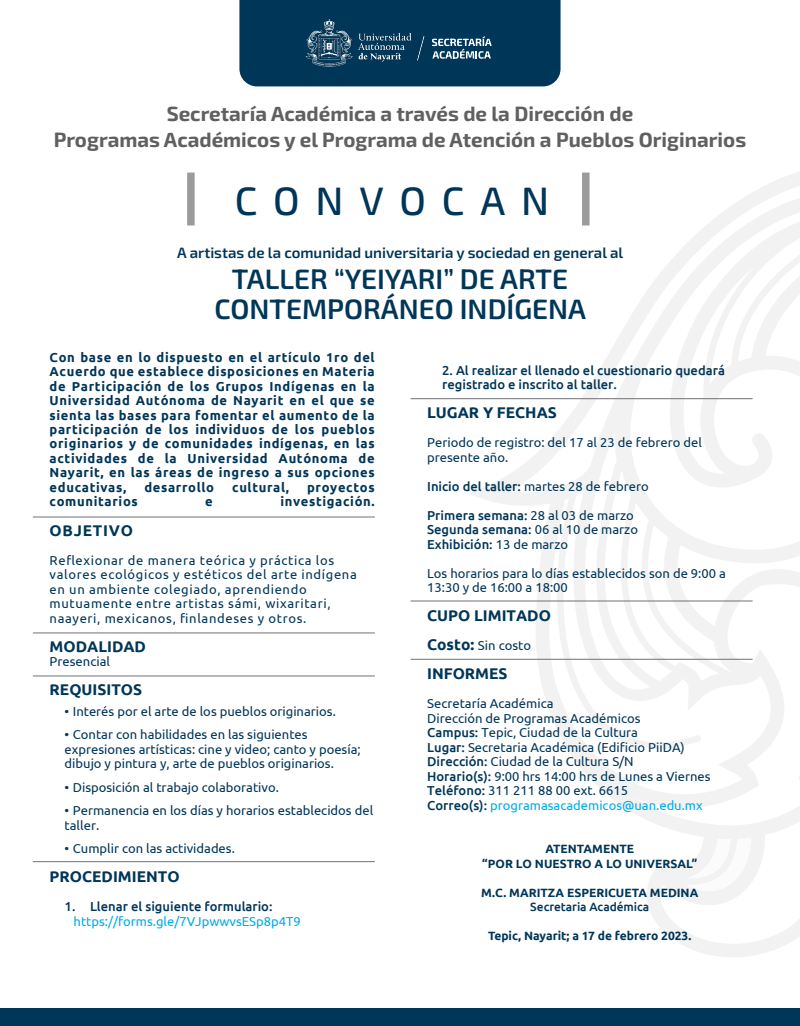
<style>
.page{position:relative;width:800px;height:1026px;background:#fff}
.page>*{position:absolute;margin:0;border:0;box-sizing:border-box;transform-origin:0 0}
.t1{font:500 39.6px "Exo 2";letter-spacing:.4em;color:#003658}
.t2{font:600 28px/30.5px "Exo 2";color:#003658;text-align:center}
.t3{font:700 20.5px/26.5px "Exo 2";color:#606060;text-align:center}
.t4{font:700 15.5px "Ubuntu";color:#003658}
.t5{font:700 15.5px "Ubuntu";letter-spacing:.05em;color:#003658}
.t6{font:600 15px "Exo 2";color:#003658}
.t7{font:13px/14.5px "Ubuntu";color:#003658}
.t8{font:700 13px/14.5px "Ubuntu";letter-spacing:.05em;color:#003658;text-align:justify}
.t9{font:13px/14.5px "Ubuntu";letter-spacing:.05em;color:#003658}
.t10{font:500 13px/14.5px "Ubuntu";color:#003658}
.t11{font:13px "Ubuntu";color:#00ade5}
.t12{font:700 12px/14.5px "Ubuntu";color:#003658;text-align:center}
.t13{font:500 12px "Ubuntu";letter-spacing:-.005em;color:#003658}
.s1{font-weight:500}
.s2{font-weight:400}
.s3{font-weight:700;font-size:15.5px}
.s4{color:#00ade5}
</style>
<div class="page">
<svg style="left:467px;top:399px;width:315px;height:558px"></svg>
<svg style="left:549px;top:493px;width:86px;height:303px"></svg>
<svg style="left:660px;top:828px;width:140px;height:118px"></svg>
<svg style="left:635px;top:690px;width:165px;height:138px"></svg>
<svg style="left:581px;top:493px;width:219px;height:197px"></svg>
<svg style="left:628px;top:493px;width:172px;height:67px"></svg>
<svg style="left:509px;top:172px;width:291px;height:321px"></svg>
<div style="left:0;top:1008px;width:800px;height:18px;background:#003658"></div>
<hr style="left:411px;top:398px;width:341px;height:1px;background:#717176">
<hr style="left:411px;top:600px;width:341px;height:1px;background:#717176">
<hr style="left:411px;top:659px;width:341px;height:1px;background:#717176">
<hr style="left:33px;top:516px;width:342px;height:1px;background:#717176">
<hr style="left:33px;top:632px;width:342px;height:1px;background:#717176">
<hr style="left:33px;top:675px;width:342px;height:1px;background:#717176">
<hr style="left:33px;top:861px;width:342px;height:1px;background:#717176">
<div style="left:187px;top:173px;width:8px;height:52px;background:#9b9b9b"></div>
<div style="left:582px;top:173px;width:8px;height:52px;background:#9b9b9b"></div>
<svg style="left:239px;top:0;width:322px;height:86px;background:#0c3f5f"></svg>
<h3 class="t3" style="left:54px;top:100px;width:694px">Secretaría Académica a través de la Dirección de<br>Programas Académicos y el Programa de Atención a Pueblos Originarios</h3>
<h1 class="t1" style="left:235px;top:173px;width:316px">CONVOCAN</h1>
<p class="t6" style="left:177px;top:242px;width:447px">A artistas de la comunidad universitaria y sociedad en general al</p>
<h2 class="t2" style="left:214px;top:262px;width:373px">TALLER “YEIYARI” DE ARTE<br>CONTEMPORÁNEO INDÍGENA</h2>
<p class="t8" style="left:50px;top:349px;width:327px">Con base en lo dispuesto en el artículo 1ro del Acuerdo que establece disposiciones en Materia de Participación de los Grupos Indígenas en la Universidad Autónoma de Nayarit en el que se sienta las bases para fomentar el aumento de la participación de los individuos de los pueblos originarios y de comunidades indígenas, en las actividades de la Universidad Autónoma de Nayarit, en las áreas de ingreso a sus opciones educativas,</p>
<p class="t8" style="left:144px;top:480px;width:71px">desarrollo</p>
<p class="t8" style="left:232px;top:480px;width:58px">cultural,</p>
<p class="t8" style="left:307px;top:480px;width:69px">proyectos</p>
<p class="t8" style="left:50px;top:494px;width:90px">comunitarios</p>
<p class="t8" style="left:205px;top:494px;width:9px">e</p>
<p class="t8" style="left:280px;top:494px;width:96px">investigación.</p>
<p class="t5" style="left:50px;top:521px;width:85px">OBJETIVO</p>
<p class="t9" style="left:50px;top:552px;width:309px">Reflexionar de manera teórica y práctica los valores ecológicos y estéticos del arte indígena en un ambiente colegiado, aprendiendo mutuamente entre artistas sámi, wixaritari, naayeri, mexicanos, finlandeses y otros.</p>
<p class="t4" style="left:50px;top:637px;width:98px">MODALIDAD</p>
<p class="t7" style="left:50px;top:654px;width:62px">Presencial</p>
<p class="t4" style="left:50px;top:680px;width:94px">REQUISITOS</p>
<p class="t7" style="left:65px;top:703px;width:273px">• Interés por el arte de los pueblos originarios.</p>
<p class="t7" style="left:65px;top:727px;width:298px">• Contar con habilidades en las siguientes expresiones artísticas: cine y video; canto y poesía; dibujo y pintura y, arte de pueblos originarios.</p>
<p class="t7" style="left:65px;top:779px;width:216px">• Disposición al trabajo colaborativo.</p>
<p class="t7" style="left:65px;top:803px;width:310px">• Permanencia en los días y horarios establecidos del taller.</p>
<p class="t7" style="left:65px;top:841px;width:172px">• Cumplir con las actividades.</p>
<p class="t4" style="left:50px;top:867px;width:131px">PROCEDIMIENTO</p>
<p class="t10" style="left:65px;top:899px;width:209px">1. Llenar el siguiente formulario:</p>
<p class="t11" style="left:74px;top:913px;width:229px">https://forms.gle/7VJpwwvsESp8p4T9</p>
<p class="t10" style="left:442px;top:362px;width:284px">2. Al realizar el llenado el cuestionario quedará registrado e inscrito al taller.</p>
<p class="t4" style="left:427px;top:403px;width:131px">LUGAR Y FECHAS</p>
<p class="t7" style="left:427px;top:435px;width:276px">Periodo de registro: del 17 al 23 de febrero del presente año.</p>
<p class="t7" style="left:427px;top:478px;width:223px"><span class="s1">Inicio del taller:</span> martes 28 de febrero</p>
<p class="t10" style="left:427px;top:507px;width:212px">Primera semana: <span class="s2">28 al 03 de marzo<br></span>Segunda semana: <span class="s2">06 al 10 de marzo<br></span>Exhibición: <span class="s2">13 de marzo</span></p>
<p class="t7" style="left:427px;top:565px;width:300px">Los horarios para lo días establecidos son de 9:00 a<br>13:30 y de 16:00 a 18:00</p>
<p class="t4" style="left:427px;top:606px;width:125px">CUPO LIMITADO</p>
<p class="t7" style="left:427px;top:638px;width:105px"><span class="s3">Costo:</span> Sin costo</p>
<p class="t4" style="left:427px;top:664px;width:82px">INFORMES</p>
<p class="t7" style="left:427px;top:696px;width:285px">Secretaría Académica<br>Dirección de Programas Académicos<br><span class="s1">Campus:</span> Tepic, Ciudad de la Cultura<br><span class="s1">Lugar:</span> Secretaria Académica (Edificio PiiDA)<br><span class="s1">Dirección:</span> Ciudad de la Cultura S/N<br><span class="s1">Horario(s):</span> 9:00 hrs 14:00 hrs de Lunes a Viernes <span class="s1">Teléfono:</span> 311 211 88 00 ext. 6615<br><span class="s1">Correo(s):</span> <span class="s4">programasacademicos@uan.edu.mx</span></p>
<p class="t12" style="left:482px;top:842px;width:216px">ATENTAMENTE<br>“POR LO NUESTRO A LO UNIVERSAL”</p>
<p class="t12" style="left:481px;top:885px;width:219px">M.C. MARITZA ESPERICUETA MEDINA</p>
<p class="t13" style="left:530px;top:899px;width:120px">Secretaria Académica</p>
<p class="t12" style="left:488px;top:929px;width:205px">Tepic, Nayarit; a 17 de febrero 2023.</p>
</div>
